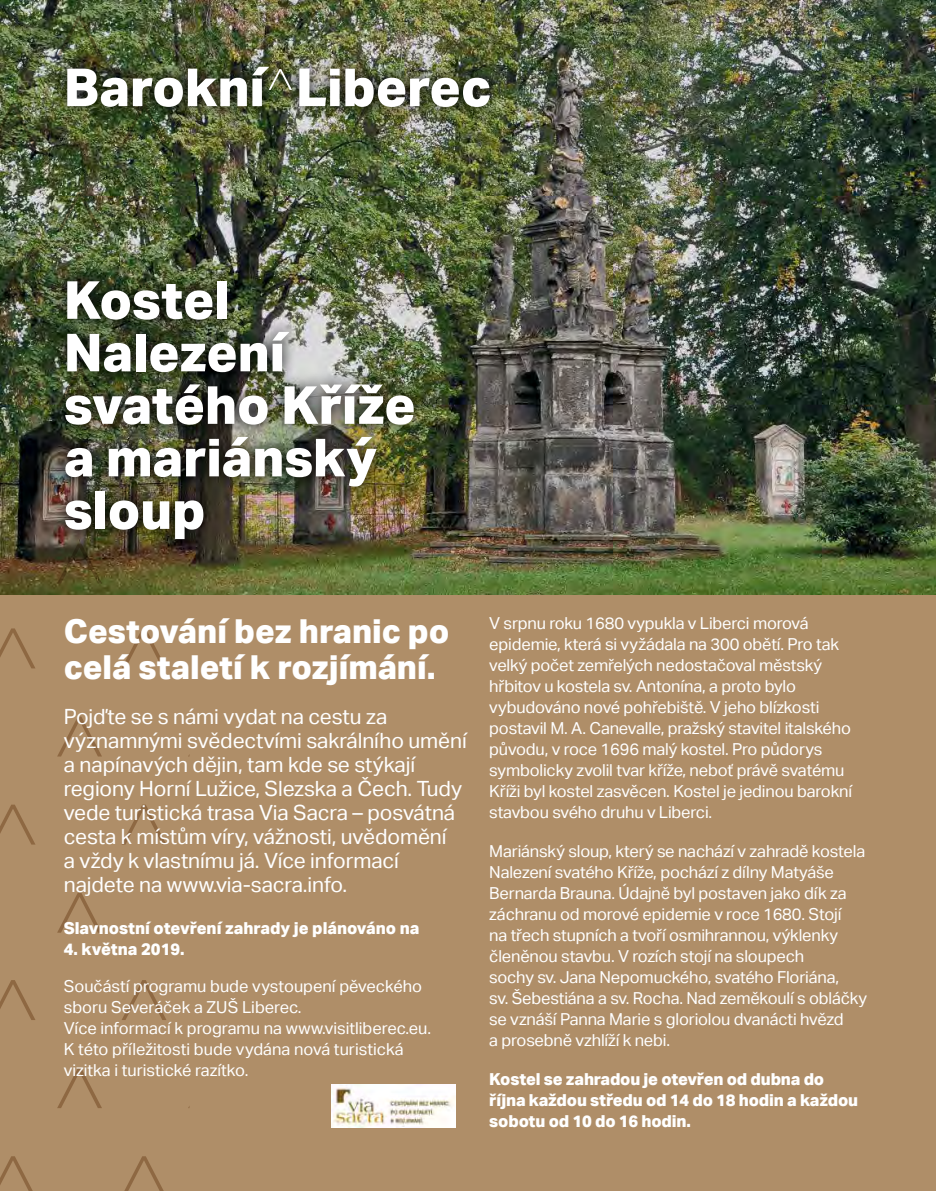
<style>
.page{position:relative;width:936px;height:1191px;background:#fff}
.page>*{position:absolute;margin:0;border:0;box-sizing:border-box;transform-origin:0 0}
.t1{font:800 52.5px/52.5px "Aktiv Grotesk";color:#fff}
.t2{font:800 33px/36px "Aktiv Grotesk";color:#fff}
.t3{font:21px/24px "Aktiv Grotesk";letter-spacing:-.005em;color:#fff}
.t4{font:16.5px/21px "Aktiv Grotesk";letter-spacing:-.01em;color:#fff}
.t5{font:800 16.5px/21px "Aktiv Grotesk";letter-spacing:-.01em;color:#fff}
.s1{font-weight:100}
</style>
<div class="page">
<img style="left:0;top:0;width:935px;height:595px">
<div style="left:0;top:595px;width:935px;height:596px;background:#af8e68"></div>
<svg style="left:0;top:104px;width:35px;height:40px"></svg>
<svg style="left:121px;top:121px;width:45px;height:23px"></svg>
<svg style="left:57px;top:16px;width:45px;height:37px;background:#55633a"></svg>
<svg style="left:57px;top:192px;width:45px;height:40px;background:#5b6641"></svg>
<svg style="left:0;top:279px;width:35px;height:40px"></svg>
<svg style="left:0;top:455px;width:35px;height:40px"></svg>
<svg style="left:57px;top:553px;width:45px;height:30px"></svg>
<svg style="left:0;top:628px;width:35px;height:40px"></svg>
<svg style="left:122px;top:628px;width:44px;height:40px"></svg>
<svg style="left:0;top:804px;width:35px;height:40px"></svg>
<svg style="left:122px;top:804px;width:44px;height:40px"></svg>
<svg style="left:57px;top:716px;width:45px;height:40px"></svg>
<svg style="left:57px;top:892px;width:45px;height:40px"></svg>
<svg style="left:0;top:980px;width:35px;height:40px"></svg>
<svg style="left:122px;top:980px;width:44px;height:40px"></svg>
<svg style="left:124px;top:1156px;width:40px;height:35px"></svg>
<svg style="left:57px;top:1068px;width:45px;height:40px"></svg>
<img style="left:53px;top:53px;width:450px;height:68px">
<img style="left:52px;top:267px;width:375px;height:286px">
<img style="left:332px;top:1084px;width:123px;height:43px">
<svg style="left:0;top:1156px;width:33px;height:35px"></svg>
<h1 class="t1" style="left:64px;top:60px;width:429px">Barokní<span class="s1">^</span>Liberec</h1>
<h1 class="t1" style="left:64px;top:273px;width:353px">Kostel<br>Nalezení svatého Kříže a mariánský sloup</h1>
<h2 class="t2" style="left:64px;top:613px;width:387px">Cestování bez hranic po celá staletí k rozjímání.</h2>
<p class="t3" style="left:64px;top:705px;width:404px">Pojďte se s námi vydat na cestu za významnými svědectvími sakrálního umění a napínavých dějin, tam kde se stýkají regiony Horní Lužice, Slezska a Čech. Tudy vede turistická trasa Via Sacra – posvátná cesta k místům víry, vážnosti, uvědomění<br>a vždy k vlastnímu já. Více informací najdete na www.via-sacra.info.</p>
<p class="t5" style="left:64px;top:917px;width:357px">Slavnostní otevření zahrady je plánováno na</p>
<p class="t5" style="left:64px;top:938px;width:122px">4. května 2019.</p>
<p class="t4" style="left:64px;top:975px;width:369px">Součástí programu bude vystoupení pěveckého sboru Severáček a ZUŠ Liberec.<br>Více informací k programu na www.visitliberec.eu.<br>K této příležitosti bude vydána nová turistická vizitka i turistické razítko.</p>
<p class="t4" style="left:489px;top:612px;width:364px">V srpnu roku 1680 vypukla v Liberci morová epidemie, která si vyžádala na 300 obětí. Pro tak velký počet zemřelých nedostačoval městský hřbitov u kostela sv. Antonína, a proto bylo vybudováno nové pohřebiště. V jeho blízkosti postavil M. A. Canevalle, pražský stavitel italského původu, v roce 1696 malý kostel. Pro půdorys symbolicky zvolil tvar kříže, neboť právě svatému Kříži byl kostel zasvěcen. Kostel je jedinou barokní stavbou svého druhu v Liberci.</p>
<p class="t4" style="left:489px;top:840px;width:379px">Mariánský sloup, který se nachází v zahradě kostela Nalezení svatého Kříže, pochází z dílny Matyáše Bernarda Brauna. Údajně byl postaven jako dík za záchranu od morové epidemie v roce 1680. Stojí<br>na třech stupních a tvoří osmihrannou, výklenky členěnou stavbu. V rozích stojí na sloupech<br>sochy sv. Jana Nepomuckého, svatého Floriána,<br>sv. Šebestiána a sv. Rocha. Nad zeměkoulí s obláčky se vznáší Panna Marie s gloriolou dvanácti hvězd<br>a prosebně vzhlíží k nebi.</p>
<p class="t5" style="left:489px;top:1068px;width:370px">Kostel se zahradou je otevřen od dubna do října každou středu od 14 do 18 hodin a každou sobotu od 10 do 16 hodin.</p>
</div>
